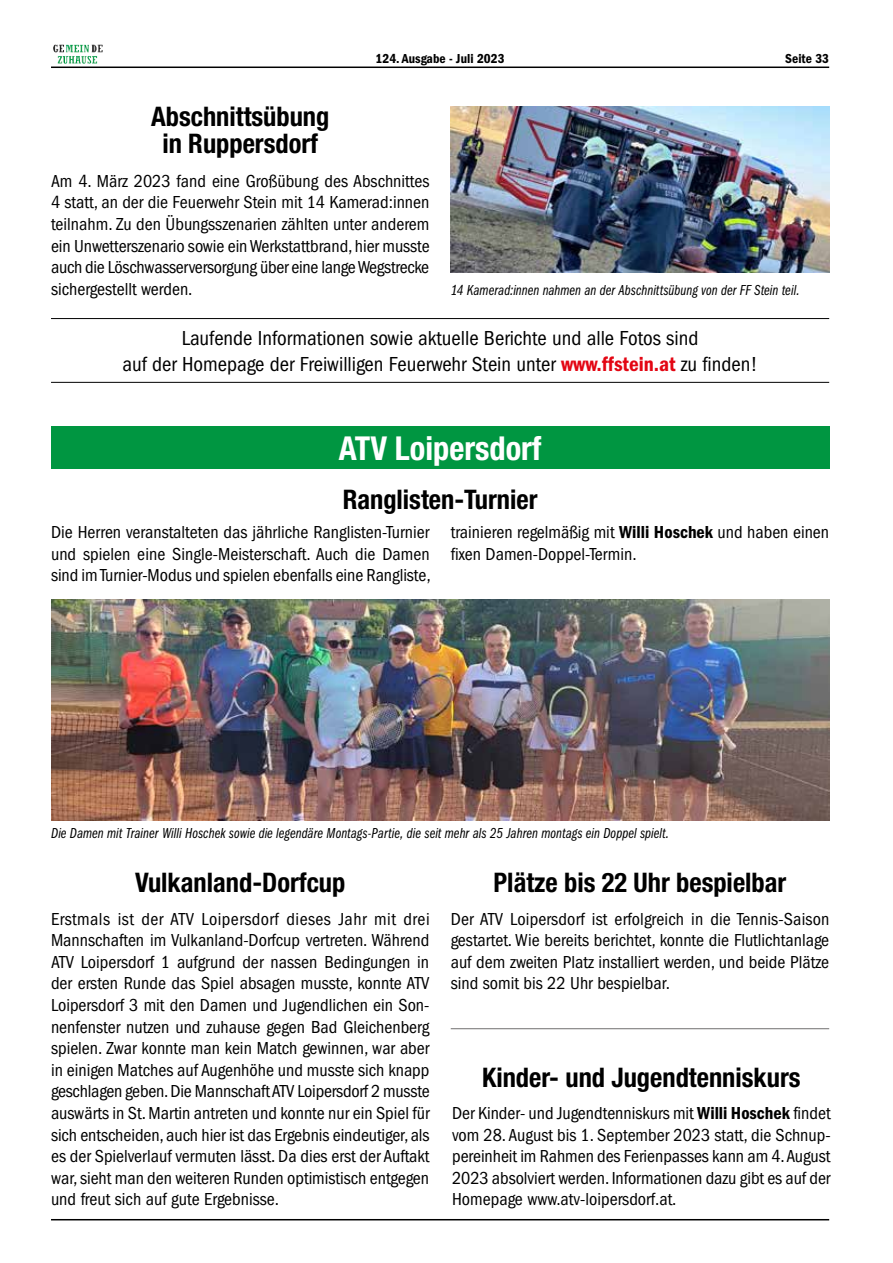
<style>
.page{position:relative;width:893px;height:1263px;background:#fff}
.page>*{position:absolute;margin:0;border:0;box-sizing:border-box;transform-origin:0 0}
.t1{font:700 condensed 33px "Helvetica Neue LT Std";color:#fff}
.t2{font:700 condensed 27px/27px "Helvetica Neue LT Std";color:#000;text-align:center}
.t3{font:condensed 21px/25.2px "ITC Franklin Gothic Std";color:#000;text-align:center}
.t4{font:condensed 18px/21.6px "ITC Franklin Gothic Std";color:#000;text-align:justify}
.t5{font:15px "ITC Franklin Gothic Std Bk Cp It";letter-spacing:.005em;color:#000}
.t6{font:13.5px "ITC Franklin Gothic Std Dm Cd";color:#000}
.s1{font-family:"ITC Franklin Gothic Std Dm Cd";font-stretch:normal;color:#e30613}
.s2{font-family:"ITC Franklin Gothic Std Dm Cd";font-stretch:normal}
</style>
<div class="page">
<hr style="left:51px;top:67px;width:778px;height:1px;background:#000">
<hr style="left:51px;top:1219px;width:778px;height:1px;background:#000">
<img style="left:53px;top:45px;width:50px;height:19px">
<div style="left:51px;top:427px;width:778px;height:42px;background:#009641"></div>
<hr style="left:51px;top:318px;width:778px;height:1px;background:#000">
<hr style="left:51px;top:382px;width:778px;height:1px;background:#000">
<img style="left:451px;top:106px;width:378px;height:167px">
<img style="left:51px;top:599px;width:778px;height:221px">
<hr style="left:451px;top:1028px;width:378px;height:1px;background:#706f6f">
<p class="t6" style="left:376px;top:51px;width:130px">124. Ausgabe - Juli 2023</p>
<p class="t6" style="left:785px;top:50px;width:45px">Seite 33</p>
<h2 class="t2" style="left:151px;top:102px;width:180px">Abschnittsübung in Ruppersdorf</h2>
<p class="t4" style="left:51px;top:170px;width:380px">Am 4. März 2023 fand eine Großübung des Abschnittes 4 statt, an der die Feuerwehr Stein mit 14 Kamerad:innen teilnahm. Zu den Übungsszenarien zählten unter anderem ein Unwetterszenario sowie ein Werkstattbrand, hier musste auch die Löschwasserversorgung über eine lange Wegstrecke sichergestellt werden.</p>
<p class="t5" style="left:451px;top:282px;width:350px">14 Kamerad:innen nahmen an der Abschnittsübung von der FF Stein teil.</p>
<p class="t3" style="left:123px;top:326px;width:637px">Laufende Informationen sowie aktuelle Berichte und alle Fotos sind<br>auf der Homepage der Freiwilligen Feuerwehr Stein unter <span class="s1">www.ffstein.at</span> zu finden!</p>
<h1 class="t1" style="left:339px;top:428px;width:204px">ATV Loipersdorf</h1>
<h2 class="t2" style="left:343px;top:486px;width:196px">Ranglisten-Turnier</h2>
<p class="t4" style="left:51px;top:522px;width:381px">Die Herren veranstalteten das jährliche Ranglisten-Turnier und spielen eine Single-Meisterschaft. Auch die Damen sind im Turnier-Modus und spielen ebenfalls eine Rangliste,</p>
<p class="t4" style="left:451px;top:522px;width:380px">trainieren regelmäßig mit <span class="s2">Willi Hoschek</span> und haben einen fixen Damen-Doppel-Termin.</p>
<p class="t5" style="left:51px;top:825px;width:620px">Die Damen mit Trainer Willi Hoschek sowie die legendäre Montags-Partie, die seit mehr als 25 Jahren montags ein Doppel spielt.</p>
<h2 class="t2" style="left:135px;top:869px;width:212px">Vulkanland-Dorfcup</h2>
<p class="t4" style="left:51px;top:908px;width:380px">Erstmals ist der ATV Loipersdorf dieses Jahr mit drei Mannschaften im Vulkanland-Dorfcup vertreten. Während ATV Loipersdorf 1 aufgrund der nassen Bedingungen in der ersten Runde das Spiel absagen musste, konnte ATV Loipersdorf 3 mit den Damen und Jugendlichen ein Son&shy;nenfenster nutzen und zuhause gegen Bad Gleichenberg spielen. Zwar konnte man kein Match gewinnen, war aber in einigen Matches auf Augenhöhe und musste sich knapp geschlagen geben. Die Mannschaft ATV Loipersdorf 2 musste auswärts in St. Martin antreten und konnte nur ein Spiel für sich entscheiden, auch hier ist das Ergebnis eindeutiger, als es der Spielverlauf vermuten lässt. Da dies erst der Auftakt war, sieht man den weiteren Runden optimistisch entgegen und freut sich auf gute Ergebnisse.</p>
<h2 class="t2" style="left:494px;top:869px;width:294px">Plätze bis 22 Uhr bespielbar</h2>
<p class="t4" style="left:451px;top:908px;width:380px">Der ATV Loipersdorf ist erfolgreich in die Tennis-Saison gestartet. Wie bereits berichtet, konnte die Flutlichtanlage auf dem zweiten Platz installiert werden, und beide Plätze sind somit bis 22 Uhr bespielbar.</p>
<h2 class="t2" style="left:482px;top:1063px;width:320px">Kinder- und Jugendtenniskurs</h2>
<p class="t4" style="left:452px;top:1102px;width:380px">Der Kinder- und Jugendtenniskurs mit <span class="s2">Willi Hoschek</span> findet vom 28. August bis 1. September 2023 statt, die Schnup&shy;pereinheit im Rahmen des Ferienpasses kann am 4. August 2023 absolviert werden. Informationen dazu gibt es auf der Homepage www.atv-loipersdorf.at.</p>
</div>
